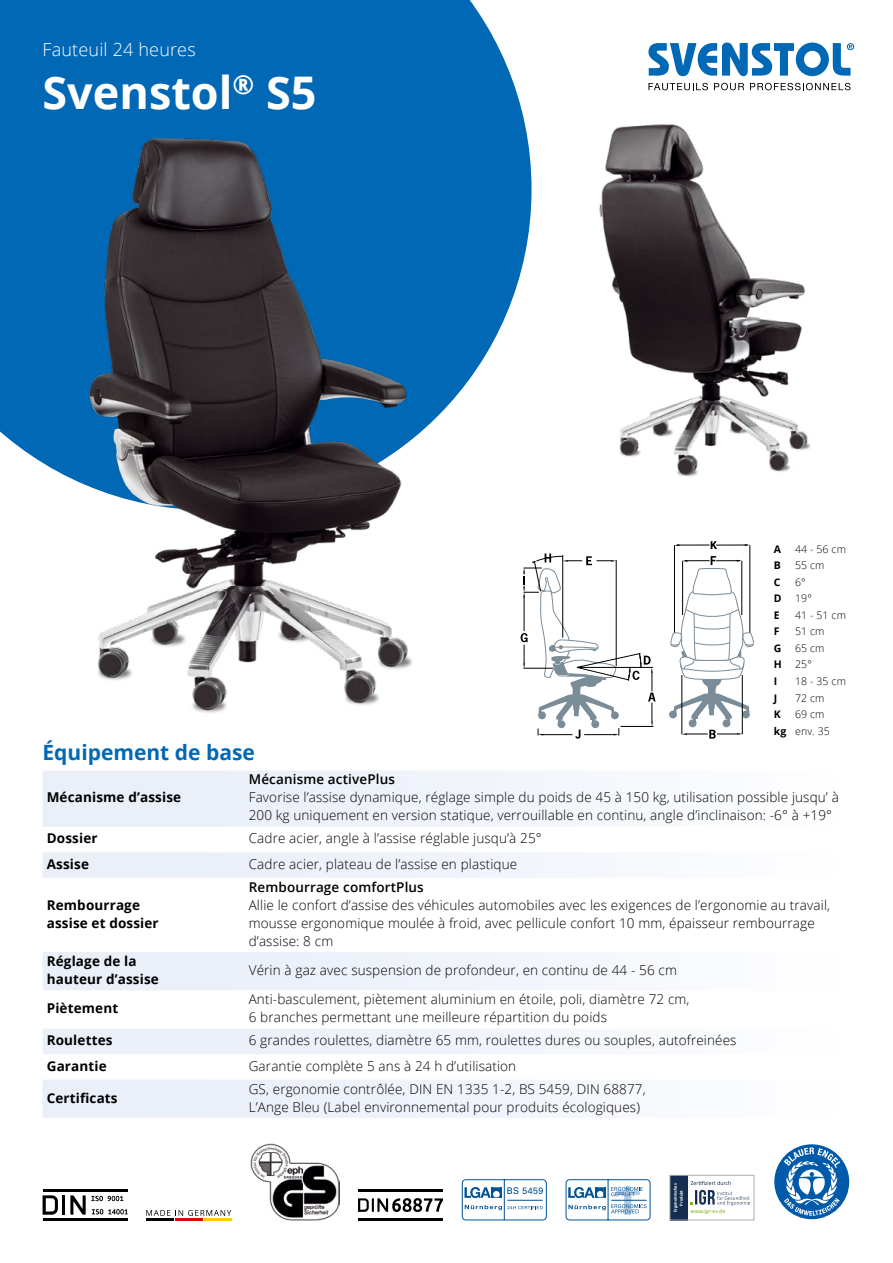
<style>
.page{position:relative;width:893px;height:1263px;background:#fff}
.page>*{position:absolute;margin:0;border:0;box-sizing:border-box;transform-origin:0 0}
.Headline_1_-_Weiß{font:700 45px "Open Sans";color:#fff}
.Headline_3___Blau_Bold{font:700 21px "Open Sans";color:#0068b5}
.Produktkategorie{font:300 18px "Open Sans";letter-spacing:.01em;color:#fff}
.Lauftext_in_Tabellen{font:300 13.5px/18px "Open Sans";letter-spacing:.01em;color:#000}
.Lauftext_in_Tabellen_Bold{font:700 13.5px/18px "Open Sans";letter-spacing:.01em;color:#000}
.Kleingedrucktes{font:300 10.5px "Open Sans";letter-spacing:.01em;color:#000}
.Kleingedrucktes-2{font:700 10.5px "Open Sans";color:#000}
.t1{font:6px "Calibri";color:#83b710}
.t2{font:700 4.65px/6px "Calibri";color:#fff;text-align:center}
.s1{font-weight:700}
.s2{font-weight:600}
</style>
<div class="page">
<svg style="left:0;top:0;width:531px;height:482px;background:#237cbf"></svg>
<img style="left:78px;top:127px;width:342px;height:586px">
<div style="left:670px;top:1175px;width:17px;height:45px;background:#142d51"></div>
<div style="left:669px;top:1175px;width:85px;height:45px;border:1px solid #aeafb2"></div>
<svg style="left:691px;top:1181px;width:59px;height:24px"></svg>
<svg style="left:774px;top:1144px;width:75px;height:75px"></svg>
<svg style="left:146px;top:1210px;width:85px;height:6px"></svg>
<hr style="left:146px;top:1218px;width:27px;height:2px;background:#000001">
<hr style="left:175px;top:1218px;width:27px;height:2px;background:#e00007">
<hr style="left:204px;top:1218px;width:27px;height:2px;background:#fdcd00">
<img style="left:599px;top:124px;width:212px;height:353px">
<img style="left:250px;top:1143px;width:89px;height:77px">
<svg style="left:566px;top:1179px;width:84px;height:41px"></svg>
<hr style="left:611px;top:1200px;width:36px;height:1px;background:#005297">
<svg style="left:462px;top:1179px;width:85px;height:41px"></svg>
<hr style="left:507px;top:1200px;width:36px;height:1px;background:#005297">
<svg style="left:358px;top:1198px;width:85px;height:14px"></svg>
<hr style="left:358px;top:1189px;width:85px;height:3px;background:#000">
<hr style="left:358px;top:1218px;width:85px;height:2px;background:#000">
<svg style="left:43px;top:1195px;width:15px;height:20px"></svg>
<hr style="left:62px;top:1195px;width:3px;height:19px;background:#000">
<svg style="left:70px;top:1195px;width:58px;height:19px"></svg>
<hr style="left:43px;top:1189px;width:85px;height:3px;background:#000">
<hr style="left:43px;top:1218px;width:85px;height:2px;background:#000">
<svg style="left:711px;top:541px;width:6px;height:8px"></svg>
<hr style="left:750px;top:545px;width:1px;height:88px;background:#000">
<hr style="left:674px;top:545px;width:1px;height:88px;background:#000">
<hr style="left:716px;top:545px;width:31px;height:1px;background:#000">
<hr style="left:677px;top:545px;width:32px;height:1px;background:#000">
<svg style="left:521px;top:553px;width:135px;height:186px"></svg>
<svg style="left:669px;top:556px;width:85px;height:183px"></svg>
<svg style="left:43px;top:770px;width:548px;height:348px"></svg>
<svg style="left:648px;top:43px;width:206px;height:33px"></svg>
<svg style="left:648px;top:83px;width:60px;height:7px"></svg>
<svg style="left:714px;top:83px;width:30px;height:7px"></svg>
<svg style="left:750px;top:83px;width:100px;height:7px"></svg>
<p class="Produktkategorie" style="left:43px;top:37px;width:155px">Fauteuil 24 heures</p>
<p class="Headline_1_-_Weiß" style="left:43px;top:61px;width:276px">Svenstol<sup>®</sup> S5</p>
<p class="Kleingedrucktes-2" style="left:774px;top:541px;width:9px">A</p>
<p class="Kleingedrucktes" style="left:795px;top:542px;width:52px">44 - 56 cm</p>
<p class="Kleingedrucktes-2" style="left:774px;top:558px;width:9px">B</p>
<p class="Kleingedrucktes" style="left:795px;top:558px;width:31px">55 cm</p>
<p class="Kleingedrucktes-2" style="left:774px;top:574px;width:8px">C</p>
<p class="Kleingedrucktes" style="left:795px;top:575px;width:12px">6°</p>
<p class="Kleingedrucktes-2" style="left:774px;top:591px;width:9px">D</p>
<p class="Kleingedrucktes" style="left:795px;top:591px;width:18px">19°</p>
<p class="Kleingedrucktes-2" style="left:774px;top:608px;width:7px">E</p>
<p class="Kleingedrucktes" style="left:795px;top:608px;width:52px">41 - 51 cm</p>
<p class="Kleingedrucktes-2" style="left:774px;top:624px;width:7px">F</p>
<p class="Kleingedrucktes" style="left:795px;top:624px;width:31px">51 cm</p>
<p class="Kleingedrucktes-2" style="left:774px;top:641px;width:9px">G</p>
<p class="Kleingedrucktes" style="left:795px;top:641px;width:31px">65 cm</p>
<p class="Kleingedrucktes-2" style="left:774px;top:657px;width:10px">H</p>
<p class="Kleingedrucktes" style="left:795px;top:657px;width:18px">25°</p>
<p class="Kleingedrucktes-2" style="left:774px;top:674px;width:5px">I</p>
<p class="Kleingedrucktes" style="left:795px;top:674px;width:52px">18 - 35 cm</p>
<p class="Kleingedrucktes-2" style="left:774px;top:690px;width:5px">J</p>
<p class="Kleingedrucktes" style="left:795px;top:690px;width:31px">72 cm</p>
<p class="Kleingedrucktes-2" style="left:774px;top:707px;width:8px">K</p>
<p class="Kleingedrucktes" style="left:795px;top:707px;width:31px">69 cm</p>
<p class="Kleingedrucktes" style="left:774px;top:724px;width:57px"><span class="s1">kg</span> env. 35</p>
<p class="Headline_3___Blau_Bold" style="left:43px;top:738px;width:214px">Équipement de base</p>
<p class="Lauftext_in_Tabellen_Bold" style="left:47px;top:788px;width:136px">Mécanisme d’assise</p>
<p class="Lauftext_in_Tabellen" style="left:249px;top:770px;width:592px"><span class="s2">Mécanisme activePlus<br></span>Favorise l’assise dynamique, réglage simple du poids de 45 à 150 kg, utilisation possible jusqu’ à<br>200 kg uniquement en version statique, verrouillable en continu, angle d’inclinaison: -6° à +19°</p>
<p class="Lauftext_in_Tabellen_Bold" style="left:47px;top:829px;width:52px">Dossier</p>
<p class="Lauftext_in_Tabellen" style="left:249px;top:829px;width:294px">Cadre acier, angle à l’assise réglable jusqu’à 25°</p>
<p class="Lauftext_in_Tabellen_Bold" style="left:47px;top:854px;width:44px">Assise</p>
<p class="Lauftext_in_Tabellen" style="left:249px;top:854px;width:270px">Cadre acier, plateau de l’assise en plastique</p>
<p class="Lauftext_in_Tabellen_Bold" style="left:47px;top:895px;width:113px">Rembourrage assise et dossier</p>
<p class="Lauftext_in_Tabellen" style="left:249px;top:877px;width:583px"><span class="s2">Rembourrage comfortPlus<br></span>Allie le confort d’assise des véhicules automobiles avec les exigences de l’ergonomie au travail, mousse ergonomique moulée à froid, avec pellicule confort 10 mm, épaisseur rembourrage d’assise: 8 cm</p>
<p class="Lauftext_in_Tabellen_Bold" style="left:47px;top:952px;width:114px">Réglage de la hauteur d’assise</p>
<p class="Lauftext_in_Tabellen" style="left:249px;top:961px;width:430px">Vérin à gaz avec suspension de profondeur, en continu de 44 - 56 cm</p>
<p class="Lauftext_in_Tabellen_Bold" style="left:47px;top:999px;width:73px">Piètement</p>
<p class="Lauftext_in_Tabellen" style="left:249px;top:990px;width:442px">Anti-basculement, piètement aluminium en étoile, poli, diamètre 72 cm,<br>6 branches permettant une meilleure répartition du poids</p>
<p class="Lauftext_in_Tabellen_Bold" style="left:47px;top:1031px;width:67px">Roulettes</p>
<p class="Lauftext_in_Tabellen" style="left:249px;top:1031px;width:489px">6 grandes roulettes, diamètre 65 mm, roulettes dures ou souples, autofreinées</p>
<p class="Lauftext_in_Tabellen_Bold" style="left:47px;top:1056px;width:61px">Garantie</p>
<p class="Lauftext_in_Tabellen" style="left:249px;top:1056px;width:269px">Garantie complète 5 ans à 24 h d’utilisation</p>
<p class="Lauftext_in_Tabellen_Bold" style="left:47px;top:1088px;width:72px">Certificats</p>
<p class="Lauftext_in_Tabellen" style="left:249px;top:1079px;width:398px">GS, ergonomie contrôlée, DIN EN 1335 1-2, BS 5459, DIN 68877,<br>L’Ange Bleu (Label environnemental pour produits écologiques)</p>
<p class="t2" style="left:672px;top:1212px;width:30px;rotate:-90deg">Ergonomisches<br>Produkt</p>
<p class="t1" style="left:691px;top:1207px;width:36px">www.igr-ev.de</p>
</div>
